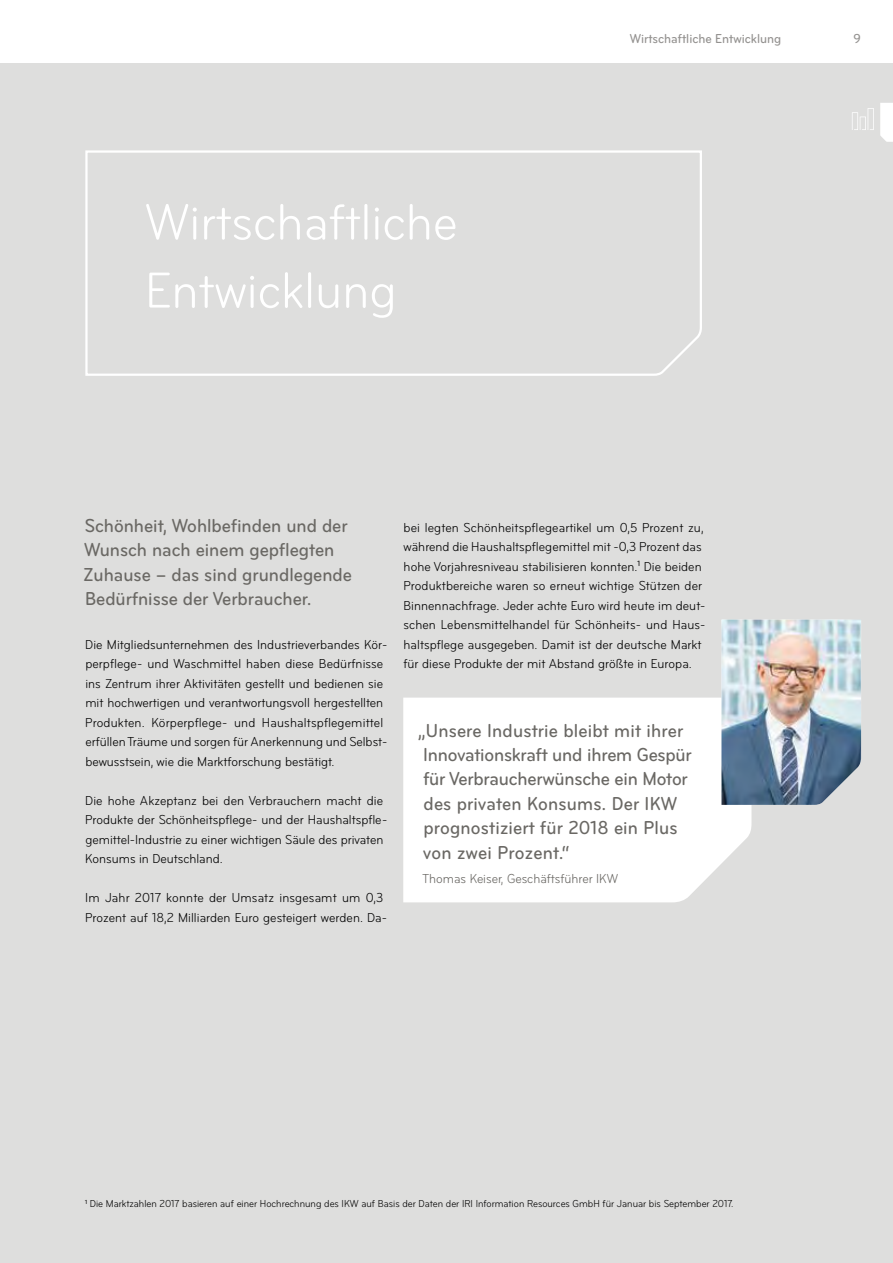
<style>
.page{position:relative;width:893px;height:1263px;background:#fff}
.page>*{position:absolute;margin:0;border:0;box-sizing:border-box;transform-origin:0 0}
.t1{font:condensed 52.5px/68.2px "Bryant";color:#fff}
.t2{font:500 condensed 19.5px/24.3px "Bryant";color:#6a6864}
.t3{font:condensed 13.5px/19.5px "Bryant";letter-spacing:.005em;color:#000}
.t4{font:condensed 13.5px "Bryant";color:#6a6864}
.t5{font:500 condensed 13.5px "Bryant";color:#949290}
.t6{font:condensed 10.5px "Bryant";color:#000}
</style>
<div class="page">
<div style="left:0;top:64px;width:893px;height:1199px;background:#dededd"></div>
<svg style="left:85px;top:150px;width:617px;height:226px"></svg>
<div style="left:403px;top:698px;width:348px;height:204px;background:#fff"></div>
<img style="left:721px;top:620px;width:140px;height:185px">
<svg style="left:880px;top:103px;width:13px;height:39px"></svg>
<svg style="left:852px;top:108px;width:22px;height:22px"></svg>
<h1 class="t1" style="left:145px;top:189px;width:314px">Wirtschaftliche<br>Entwicklung</h1>
<p class="t5" style="left:630px;top:30px;width:153px">Wirtschaftliche Entwicklung</p>
<p class="t5" style="left:854px;top:30px;width:9px">9</p>
<h2 class="t2" style="left:83px;top:513px;width:270px">Schönheit, Wohlbefinden und der<br>Wunsch nach einem gepflegten<br>Zuhause – das sind grundlegende<br>Bedürfnisse der Verbraucher.</h2>
<p class="t3" style="left:85px;top:635px;width:303px">Die Mitgliedsunternehmen des Industrieverbandes Kör&shy;perpflege- und Waschmittel haben diese Bedürfnisse ins Zentrum ihrer Aktivitäten gestellt und bedienen sie mit hochwertigen und verantwortungsvoll hergestellten Produkten. Körperpflege- und Haushaltspflegemittel erfüllen Träume und sorgen für Anerkennung und Selbst&shy;bewusstsein, wie die Marktforschung bestätigt.</p>
<p class="t3" style="left:85px;top:791px;width:303px">Die hohe Akzeptanz bei den Verbrauchern macht die Produkte der Schönheitspflege- und der Haushaltspfle&shy;gemittel-Industrie zu einer wichtigen Säule des privaten Konsums in Deutschland.</p>
<p class="t3" style="left:85px;top:888px;width:303px">Im Jahr 2017 konnte der Umsatz insgesamt um 0,3<br>Prozent auf 18,2 Milliarden Euro gesteigert werden. Da-</p>
<p class="t3" style="left:403px;top:518px;width:304px">bei legten Schönheitspflegeartikel um 0,5 Prozent zu, während die Haushaltspflegemittel mit -0,3 Prozent das hohe Vorjahresniveau stabilisieren konnten.<sup>1</sup> Die beiden Produktbereiche waren so erneut wichtige Stützen der Binnennachfrage. Jeder achte Euro wird heute im deut&shy;schen Lebensmittelhandel für Schönheits- und Haus&shy;haltspflege ausgegeben. Damit ist der deutsche Markt für diese Produkte der mit Abstand größte in Europa.</p>
<h2 class="t2" style="left:418px;top:718px;width:276px">„Unsere Industrie bleibt mit ihrer<br>Innovationskraft und ihrem Gespür für Verbraucherwünsche ein Motor des privaten Konsums. Der IKW prognostiziert für 2018 ein Plus von zwei Prozent.“</h2>
<p class="t4" style="left:422px;top:870px;width:197px">Thomas Keiser, Geschäftsführer IKW</p>
<p class="t6" style="left:85px;top:1197px;width:650px"><sup>1</sup> Die Marktzahlen 2017 basieren auf einer Hochrechnung des IKW auf Basis der Daten der IRI Information Resources GmbH für Januar bis September 2017.</p>
</div>
